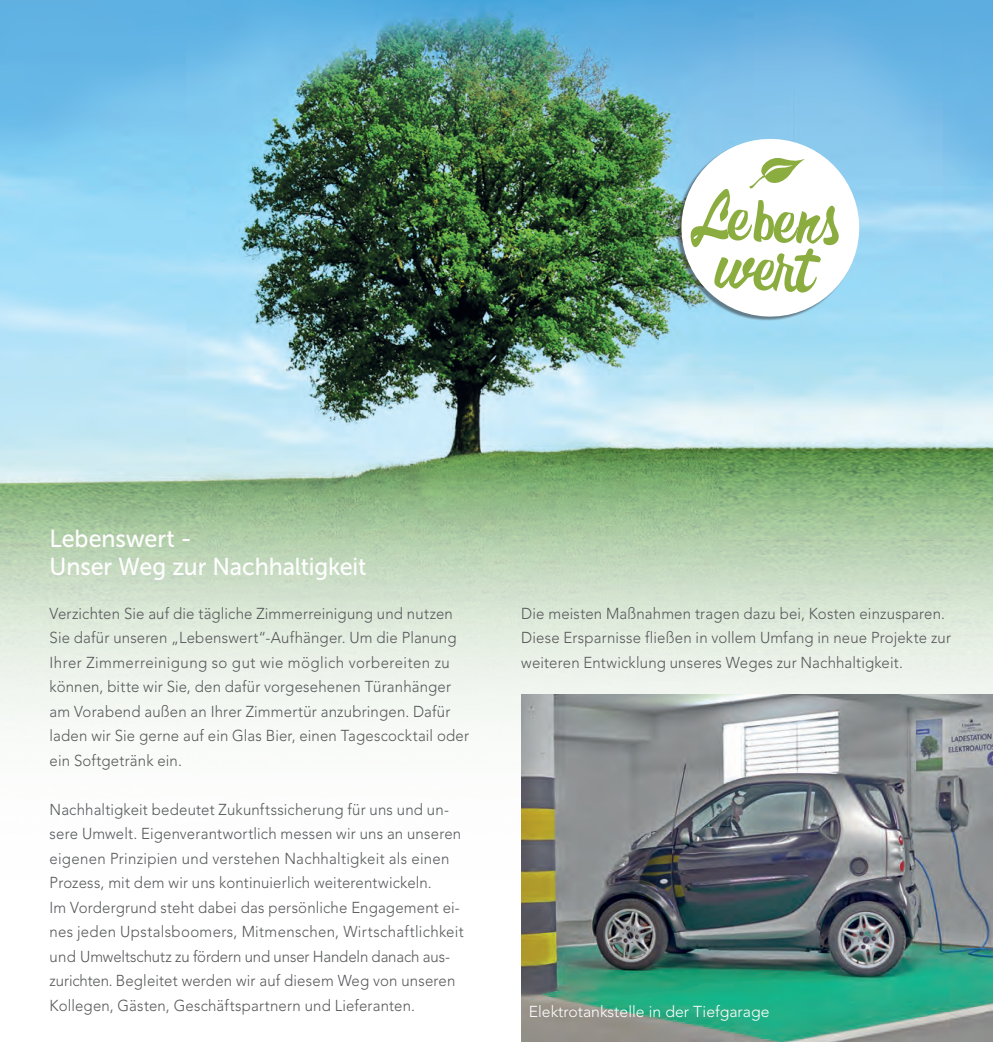
<style>
.page{position:relative;width:993px;height:1042px;background:#fff}
.page>*{position:absolute;margin:0;border:0;box-sizing:border-box;transform-origin:0 0}
.t1{font:57.05px/48.5px "Formia Script";color:#8bad3f;text-align:center}
.t2{font:24.5px/28px "Museo Sans 500";letter-spacing:-.005em;color:#fff;scale:.95 1}
.t3{font:300 15.75px/24.5px "Avenir LT Std";letter-spacing:.015em;color:#57585a;scale:.95 1}
.t4{font:300 15.75px "Avenir LT Std";color:#fff}
</style>
<div class="page">
<img style="left:0;top:0;width:992px;height:450px">
<svg style="left:0;top:450px;width:992px;height:274px;background:#c3d8bf"></svg>
<div style="left:676px;top:140px;width:181px;height:181px;background:#231f20;opacity:.5"></div>
<svg style="left:678px;top:136px;width:183px;height:183px"></svg>
<img style="left:521px;top:694px;width:471px;height:348px">
<h1 class="t1" style="left:697px;top:194px;width:145px;rotate:3deg">Lebens wert</h1>
<h2 class="t2" style="left:50px;top:524px;width:335px">Lebenswert -<br>Unser Weg zur Nachhaltigkeit</h2>
<p class="t3" style="left:50px;top:601px;width:443px">Verzichten Sie auf die tägliche Zimmerreinigung und nutzen Sie dafür unseren „Lebenswert“-Aufhänger. Um die Planung Ihrer Zimmerreinigung so gut wie möglich vorbereiten zu können, bitte wir Sie, den dafür vorgesehenen Türanhänger am Vorabend außen an Ihrer Zimmertür anzubringen. Dafür laden wir Sie gerne auf ein Glas Bier, einen Tagescocktail oder ein Softgetränk ein.</p>
<p class="t3" style="left:50px;top:797px;width:437px">Nachhaltigkeit bedeutet Zukunftssicherung für uns und un&shy;sere Umwelt. Eigenverantwortlich messen wir uns an unseren eigenen Prinzipien und verstehen Nachhaltigkeit als einen Prozess, mit dem wir uns kontinuierlich weiterentwickeln.<br>Im Vordergrund steht dabei das persönliche Engagement ei&shy;nes jeden Upstalsboomers, Mitmenschen, Wirtschaftlichkeit und Umweltschutz zu fördern und unser Handeln danach aus&shy;zurichten. Begleitet werden wir auf diesem Weg von unseren Kollegen, Gästen, Geschäftspartnern und Lieferanten.</p>
<p class="t3" style="left:521px;top:601px;width:454px">Die meisten Maßnahmen tragen dazu bei, Kosten einzusparen.<br>Diese Ersparnisse fließen in vollem Umfang in neue Projekte zur weiteren Entwicklung unseres Weges zur Nachhaltigkeit.</p>
<p class="t4" style="left:528px;top:1002px;width:242px">Elektrotankstelle in der Tiefgarage</p>
</div>
